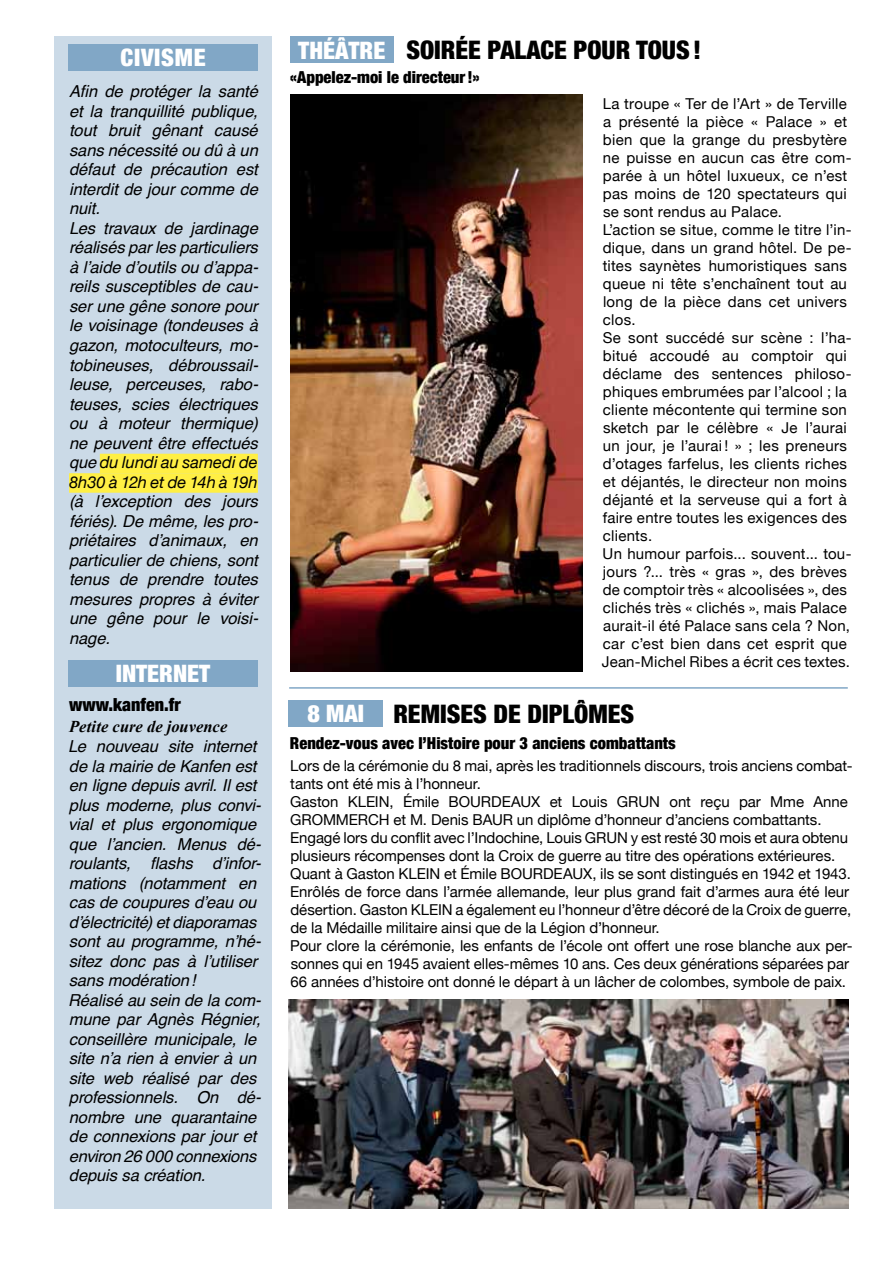
<style>
.page{position:relative;width:893px;height:1263px;background:#fff}
.page>*{position:absolute;margin:0;border:0;box-sizing:border-box;transform-origin:0 0}
.t1{font:900 condensed 25.5px "Helvetica Neue";color:#000}
.t2{font:900 condensed 24px "Helvetica Neue";color:#fff}
.t3{font:900 condensed 24px "Helvetica Neue";letter-spacing:.03em;color:#fff}
.t4{font:900 condensed 18px "Helvetica Neue";color:#000}
.t5{font:italic 16.5px/19.5px "Helvetica";letter-spacing:-.005em;color:#000}
.t6{font:900 condensed 16.5px "Helvetica Neue";color:#000}
.t7{font:italic 16.5px/19.5px "Helvetica Neue";color:#000}
.t8{font:italic 700 16.5px "Times New Roman";color:#000}
.t9{font:15px/18px "Helvetica Neue";letter-spacing:.005em;color:#000}
.s1{font-family:"Helvetica"}
</style>
<div class="page">
<div style="left:54px;top:36px;width:218px;height:1173px;background:#cbdae7"></div>
<div style="left:68px;top:44px;width:190px;height:26px;background:#81a7c6"></div>
<div style="left:100px;top:454px;width:158px;height:19px;background:#ffef44"></div>
<div style="left:69px;top:473px;width:189px;height:20px;background:#ffef44"></div>
<div style="left:290px;top:36px;width:104px;height:27px;background:#81a7c6"></div>
<div style="left:289px;top:700px;width:94px;height:27px;background:#81a7c6"></div>
<hr style="left:289px;top:687px;width:559px;height:2px;background:#81a7c6">
<img style="left:291px;top:95px;width:292px;height:576px">
<div style="left:68px;top:660px;width:190px;height:26px;background:#81a7c6"></div>
<img style="left:289px;top:999px;width:560px;height:210px">
<h2 class="t3" style="left:120px;top:43px;width:87px">CIVISME</h2>
<p class="t5" style="left:69px;top:82px;width:191px">Afin de protéger la santé et la tranquillité publique, tout bruit gênant causé sans nécessité ou dû à un défaut de précaution est interdit de jour comme de nuit.<br>Les travaux de jardinage réalisés par les particuliers à l’aide d’outils ou d’appa&shy;reils susceptibles de cau&shy;ser une gêne sonore pour le voisinage (tondeuses à gazon, motoculteurs, mo&shy;tobineuses, débroussail&shy;leuse, perceuses, rabo&shy;teuses, scies électriques ou à moteur thermique) ne peuvent être effectués</p>
<p class="t7" style="left:69px;top:452px;width:190px"><span class="s1">que</span> du lundi au samedi de<br>8h30 à 12h et de 14h à 19h</p>
<p class="t5" style="left:69px;top:492px;width:191px;text-align:justify">(à l’exception des jours fériés). De même, les pro&shy;priétaires d’animaux, en particulier de chiens, sont tenus de prendre toutes mesures propres à éviter une gêne pour le voisi&shy;nage.</p>
<h2 class="t2" style="left:116px;top:659px;width:96px">INTERNET</h2>
<p class="t4" style="left:69px;top:693px;width:113px">www.kanfen.fr</p>
<p class="t8" style="left:69px;top:714px;width:160px">Petite cure de jouvence</p>
<p class="t5" style="left:68px;top:737px;width:194px">Le nouveau site internet de la mairie de Kanfen est en ligne depuis avril. Il est plus moderne, plus convi&shy;vial et plus ergonomique que l’ancien. Menus dé&shy;roulants, flashs d’infor&shy;mations (notamment en cas de coupures d’eau ou d’électricité) et diaporamas sont au programme, n’hé&shy;sitez donc pas à l’utiliser sans modération!<br>Réalisé au sein de la com&shy;mune par Agnès Régnier, conseillère municipale, le site n’a rien à envier à un site web réalisé par des professionnels. On dé&shy;nombre une quarantaine de connexions par jour et environ 26 000 connexions depuis sa création.</p>
<h2 class="t2" style="left:298px;top:35px;width:89px">THÉÂTRE</h2>
<h1 class="t1" style="left:406px;top:34px;width:296px">SOIRÉE PALACE POUR TOUS!</h1>
<p class="t6" style="left:290px;top:67px;width:191px">«Appelez-moi le directeur!»</p>
<p class="t9" style="left:602px;top:95px;width:251px">La troupe « Ter de l’Art » de Terville a présenté la pièce « Palace » et bien que la grange du presbytère ne puisse en aucun cas être com&shy;parée à un hôtel luxueux, ce n’est pas moins de 120 spectateurs qui se sont rendus au Palace.<br>L’action se situe, comme le titre l’in&shy;dique, dans un grand hôtel. De pe&shy;tites saynètes humoristiques sans queue ni tête s’enchaînent tout au long de la pièce dans cet univers clos.<br>Se sont succédé sur scène : l’ha&shy;bitué accoudé au comptoir qui déclame des sentences philoso&shy;phiques embrumées par l’alcool ; la cliente mécontente qui termine son sketch par le célèbre « Je l’aurai un jour, je l’aurai ! » ; les preneurs d’otages farfelus, les clients riches et déjantés, le directeur non moins déjanté et la serveuse qui a fort à faire entre toutes les exigences des clients.<br>Un humour parfois... souvent... tou&shy;jours ?... très « gras », des brèves de comptoir très « alcoolisées », des clichés très « clichés », mais Palace aurait-il été Palace sans cela ? Non, car c’est bien dans cet esprit que<br>Jean-Michel Ribes a écrit ces textes.</p>
<h1 class="t1" style="left:393px;top:698px;width:242px">REMISES DE DIPLÔMES</h1>
<h2 class="t2" style="left:308px;top:699px;width:58px">8 MAI</h2>
<p class="t6" style="left:290px;top:733px;width:387px">Rendez-vous avec l’Histoire pour 3 anciens combattants</p>
<p class="t9" style="left:290px;top:756px;width:564px">Lors de la cérémonie du 8 mai, après les traditionnels discours, trois anciens combat&shy;tants ont été mis à l’honneur.<br>Gaston KLEIN, Émile BOURDEAUX et Louis GRUN ont reçu par Mme Anne GROMMERCH et M. Denis BAUR un diplôme d’honneur d’anciens combattants.<br>Engagé lors du conflit avec l’Indochine, Louis GRUN y est resté 30 mois et aura obtenu plusieurs récompenses dont la Croix de guerre au titre des opérations extérieures.<br>Quant à Gaston KLEIN et Émile BOURDEAUX, ils se sont distingués en 1942 et 1943.<br>Enrôlés de force dans l’armée allemande, leur plus grand fait d’armes aura été leur désertion. Gaston KLEIN a également eu l’honneur d’être décoré de la Croix de guerre, de la Médaille militaire ainsi que de la Légion d’honneur.<br>Pour clore la cérémonie, les enfants de l’école ont offert une rose blanche aux per&shy;sonnes qui en 1945 avaient elles-mêmes 10 ans. Ces deux générations séparées par 66 années d’histoire ont donné le départ à un lâcher de colombes, symbole de paix.</p>
</div>
